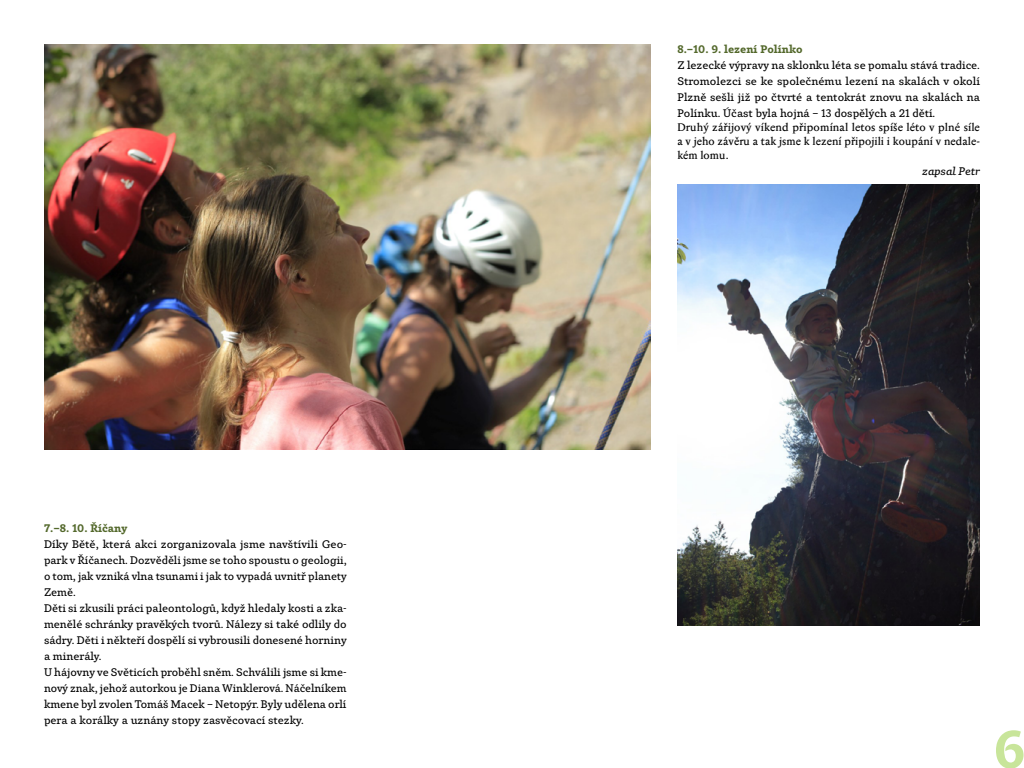
<style>
.page{position:relative;width:1024px;height:768px;background:#fff}
.page>*{position:absolute;margin:0;border:0;box-sizing:border-box;transform-origin:0 0}
.t1{font:700 53px "Carot Slab";color:#c8e59a}
.t2{font:11px/16px "Carot Slab";color:#000;text-align:justify}
.t3{font:11px/14px "Anselm Ten";color:#000;text-align:justify}
.t4{font:700 11px "Carot Slab";color:#53682b}
.t5{font:italic 11px "Carot Slab";color:#000}
</style>
<div class="page">
<img style="left:44px;top:44px;width:607px;height:405px">
<img style="left:677px;top:184px;width:303px;height:442px">
<p class="t4" style="left:44px;top:521px;width:85px">7.–8. 10. Říčany</p>
<p class="t2" style="left:44px;top:536px;width:304px;text-align:left">Díky Bětě, která akci zorganizovala jsme navštívili Geo&shy;park v Říčanech. Dozvěděli jsme se toho spoustu o geologii, o tom, jak vzniká vlna tsunami i jak to vypadá uvnitř planety Země.<br>Děti si zkusili práci paleontologů, když hledaly kosti a zka&shy;menělé schránky pravěkých tvorů. Nálezy si také odlily do sádry. Děti i někteří dospělí si vybrousili donesené horniny a minerály.<br>U hájovny ve Světicích proběhl sněm. Schválili jsme si kme&shy;nový znak, jehož autorkou je Diana Winklerová. Náčelníkem kmene byl zvolen Tomáš Macek – Netopýr. Byly udělena orlí pera a korálky a uznány stopy zasvěcovací stezky.</p>
<p class="t4" style="left:677px;top:42px;width:127px">8.–10. 9. lezení Polínko</p>
<p class="t2" style="left:677px;top:57px;width:304px">Z lezecké výpravy na sklonku léta se pomalu stává tradice.<br>Stromolezci se ke společnému lezení na skalách v okolí Plzně sešli již po čtvrté a tentokrát znovu na skalách na Polínku. Účast byla hojná – 13 dospělých a 21 dětí.</p>
<p class="t3" style="left:677px;top:120px;width:304px">Druhý zářijový víkend připomínal letos spíše léto v plné síle a v jeho závěru a tak jsme k lezení připojili i koupání v nedale&shy;kém lomu.</p>
<p class="t5" style="left:922px;top:164px;width:59px">zapsal Petr</p>
<h1 class="t1" style="left:994px;top:717px;width:34px">6</h1>
</div>
